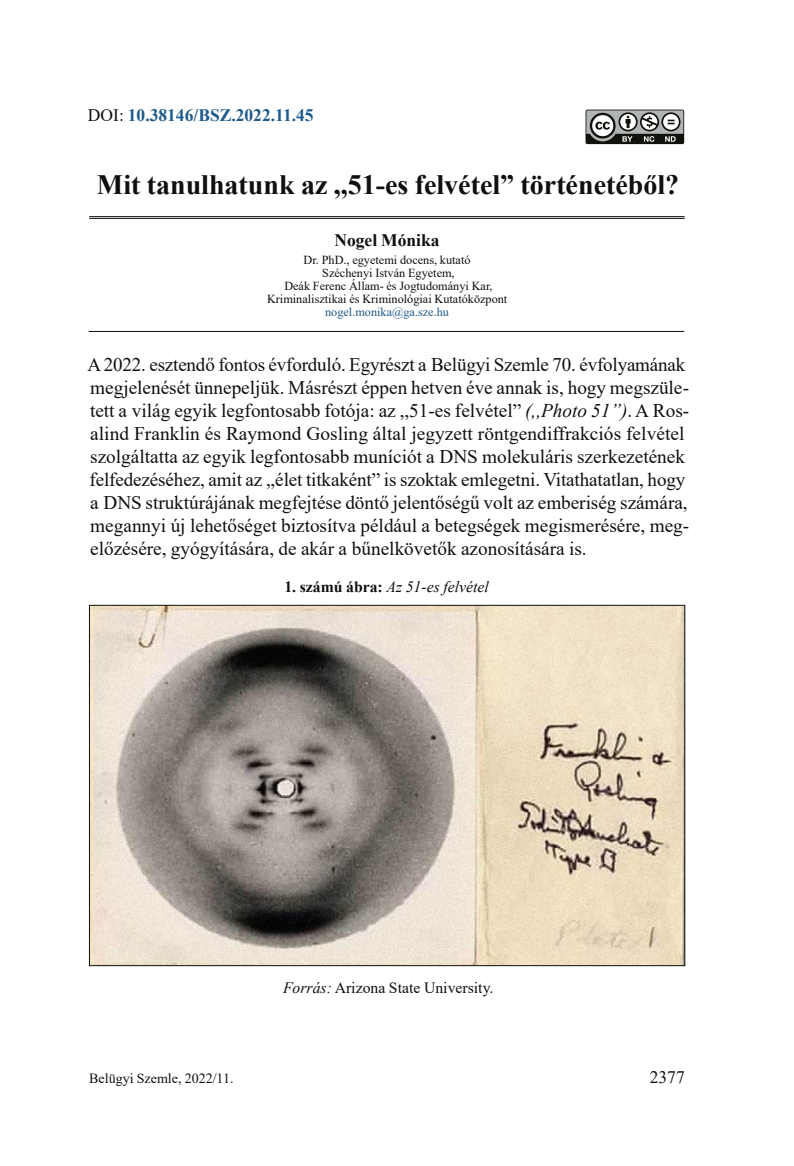
<style>
.page{position:relative;width:794px;height:1166px;background:#fff}
.page>*{position:absolute;margin:0;border:0;box-sizing:border-box;transform-origin:0 0}
.t1{font:700 28px "Times New Roman";color:#0f0f0d}
.t2{font:19.25px/22.9px "Times New Roman";color:#0f0f0d}
.t3{font:700 17.5px "Times New Roman";color:#1e5a8a}
.t4{font:700 17.5px "Times New Roman";color:#0f0f0d}
.t5{font:17.5px "Times New Roman";color:#0f0f0d}
.t6{font:15.75px "Times New Roman";color:#0f0f0d}
.t7{font:italic 15.75px "Times New Roman";color:#0f0f0d}
.t8{font:14px "Times New Roman";color:#0f0f0d}
.t9{font:12.25px/13.1px "Times New Roman";color:#0f0f0d;text-align:center}
.t10{font:12.25px "Times New Roman";color:#1e5a8a}
.s1{font-weight:400;color:#0f0f0d}
.s2{font-style:italic}
.s3{font-weight:700;font-style:normal}
</style>
<div class="page">
<div style="left:585px;top:110px;width:99px;height:34px;background:#12120d;border-radius:2px"></div>
<svg style="left:586px;top:110px;width:97px;height:32px"></svg>
<hr style="left:89px;top:216px;width:595px;height:1px;background:#0f0f0d">
<hr style="left:89px;top:218px;width:595px;height:1px;background:#0f0f0d">
<hr style="left:89px;top:331px;width:595px;height:1px;background:#0f0f0d">
<img style="left:91px;top:607px;width:592px;height:357px">
<p class="t3" style="left:88px;top:102px;width:227px"><span class="s1">DOI:</span> 10.38146/BSZ.2022.11.45</p>
<h1 class="t1" style="left:97px;top:164px;width:584px">Mit tanulhatunk az ,,51-es felvétel” történetéből?</h1>
<p class="t4" style="left:334px;top:227px;width:107px">Nogel Mónika</p>
<p class="t9" style="left:267px;top:253px;width:242px">Dr. PhD., egyetemi docens, kutató<br>Széchenyi István Egyetem,<br>Deák Ferenc Állam- és Jogtudományi Kar, Kriminalisztikai és Kriminológiai Kutatóközpont</p>
<p class="t10" style="left:325px;top:303px;width:125px">nogel.monika@ga.sze.hu</p>
<p class="t2" style="left:88px;top:353px;width:603px">A 2022. esztendő fontos évforduló. Egyrészt a Belügyi Szemle 70. évfolyamának megjelenését ünnepeljük. Másrészt éppen hetven éve annak is, hogy megszüle&shy;tett a világ egyik legfontosabb fotója: az ,,51-es felvétel” <span class="s2">(,,Photo 51”)</span>. A Ros&shy;alind Franklin és Raymond Gosling által jegyzett röntgendiffrakciós felvétel szolgáltatta az egyik legfontosabb muníciót a DNS molekuláris szerkezetének felfedezéséhez, amit az ,,élet titkaként” is szoktak emlegetni. Vitathatatlan, hogy a DNS struktúrájának megfejtése döntő jelentőségű volt az emberiség számára, megannyi új lehetőséget biztosítva például a betegségek megismerésére, meg&shy;előzésére, gyógyítására, de akár a bűnelkövetők azonosítására is.</p>
<p class="t7" style="left:284px;top:576px;width:206px"><span class="s3">1. számú ábra:</span> Az 51-es felvétel</p>
<p class="t6" style="left:283px;top:976px;width:212px"><span class="s2">Forrás:</span> Arizona State University.</p>
<p class="t8" style="left:89px;top:1069px;width:146px">Belügyi Szemle, 2022/11.</p>
<p class="t5" style="left:650px;top:1065px;width:36px">2377</p>
</div>
